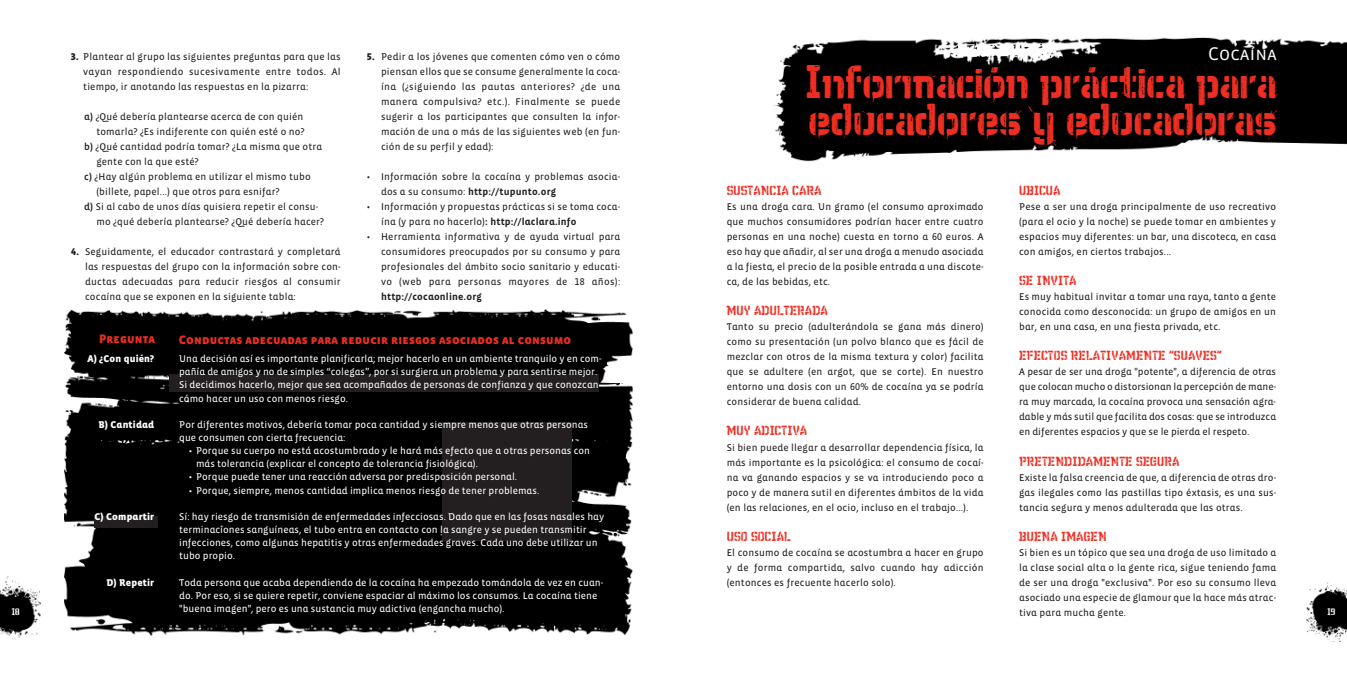
<style>
.page{position:relative;width:1347px;height:674px;background:#fff}
.page>*{position:absolute;margin:0;border:0;box-sizing:border-box;transform-origin:0 0}
.t1{font:40px/37.5px "WC Wunderbach Paint Bta";color:#ee2e22}
.t2{font:18.75px "Vista Sans SC Book";letter-spacing:.015em;color:#fff}
.t3{font:12.5px "Vista Sans SC Black";letter-spacing:.015em;color:#ee2e22}
.t4{font:11.25px "WC Wunderbach Paint Bta";letter-spacing:.02em;color:#ee2e22}
.t5{font:10px/15px "Vista Sans Alt Reg";letter-spacing:.015em;color:#231f20;text-align:justify}
.t6{font:10px/13.1px "Vista Sans Alt Reg";letter-spacing:.005em;color:#fff}
.t7{font:700 10px "Vista Sans Alt";letter-spacing:.015em;color:#231f20}
.t8{font:900 10px "Vista Sans Alt";letter-spacing:.015em;color:#fff}
.t9{font:8.12px "WC Wunderbach Paint Bta";color:#fff}
.s1{font-family:"Vista Sans Alt";font-weight:900}
.s2{font-family:"Vista Sans Alt Med"}
.s3{font-family:"Vista Sans Alt Reg";font-weight:400}
</style>
<div class="page">
<img style="left:0;top:576px;width:40px;height:62px">
<img style="left:1306px;top:582px;width:40px;height:59px">
<img style="left:64px;top:310px;width:568px;height:326px">
<div style="left:169px;top:374px;width:429px;height:17px;background:#231f20"></div>
<div style="left:442px;top:422px;width:130px;height:118px;background:#231f20"></div>
<div style="left:94px;top:516px;width:63px;height:11px;background:#231f20"></div>
<img style="left:773px;top:37px;width:573px;height:125px">
<h2 class="t2" style="left:1208px;top:43px;width:70px">Cocaína</h2>
<h1 class="t1" style="left:804px;top:66px;width:474px">Información práctica para educadores y educadoras</h1>
<p class="t5" style="left:83px;top:49px;width:259px;text-indent:-12px"><span class="s1">3.</span> Plantear al grupo las siguientes preguntas para que las vayan respondiendo sucesivamente entre todos. Al tiempo, ir anotando las respuestas en la pizarra:</p>
<p class="t5" style="left:84px;top:109px;width:221px"><span class="s2">a)</span> ¿Qué debería plantearse acerca de con quién</p>
<p class="t5" style="left:96px;top:124px;width:210px">tomarla? ¿Es indiferente con quién esté o no?</p>
<p class="t5" style="left:84px;top:139px;width:239px"><span class="s2">b)</span> ¿Qué cantidad podría tomar? ¿La misma que otra</p>
<p class="t5" style="left:96px;top:154px;width:104px">gente con la que esté?</p>
<p class="t5" style="left:84px;top:169px;width:228px"><span class="s2">c)</span> ¿Hay algún problema en utilizar el mismo tubo</p>
<p class="t5" style="left:96px;top:184px;width:185px">(billete, papel...) que otros para esnifar?</p>
<p class="t5" style="left:84px;top:199px;width:236px"><span class="s2">d)</span> Si al cabo de unos días quisiera repetir el consu-</p>
<p class="t5" style="left:96px;top:214px;width:229px">mo ¿qué debería plantearse? ¿Qué debería hacer?</p>
<p class="t5" style="left:85px;top:244px;width:257px;text-indent:-14px"><span class="s1">4.</span> Seguidamente, el educador contrastará y completará las respuestas del grupo con la información sobre con&shy;ductas adecuadas para reducir riesgos al consumir cocaína que se exponen en la siguiente tabla:</p>
<p class="t5" style="left:381px;top:49px;width:241px;text-indent:-14px"><span class="s1">5.</span> Pedir a los jóvenes que comenten cómo ven o cómo piensan ellos que se consume generalmente la coca&shy;ína (¿siguiendo las pautas anteriores? ¿de una manera compulsiva? etc.). Finalmente se puede sugerir a los participantes que consulten la infor&shy;mación de una o más de las siguientes web (en fun&shy;ción de su perfil y edad):</p>
<p class="t5" style="left:367px;top:169px;width:255px">• Información sobre la cocaína y problemas asocia-</p>
<p class="t7" style="left:381px;top:186px;width:177px"><span class="s3">dos a su consumo:</span> http://tupunto.org</p>
<p class="t5" style="left:367px;top:199px;width:255px">• Información y propuestas prácticas si se toma coca-</p>
<p class="t7" style="left:381px;top:216px;width:197px"><span class="s3">ína (y para no hacerlo)</span>: http://laclara.info</p>
<p class="t5" style="left:381px;top:229px;width:241px;text-indent:-14px">• Herramienta informativa y de ayuda virtual para consumidores preocupados por su consumo y para profesionales del ámbito socio sanitario y educati&shy;vo (web para personas mayores de 18 años):</p>
<p class="t7" style="left:381px;top:291px;width:102px">http://cocaonline.org</p>
<p class="t4" style="left:726px;top:185px;width:96px">SUSTANCIA CARA</p>
<p class="t5" style="left:726px;top:199px;width:258px">Es una droga cara. Un gramo (el consumo aproximado que muchos consumidores podrían hacer entre cuatro personas en una noche) cuesta en torno a 60 euros. A eso hay que añadir, al ser una droga a menudo asociada a la fiesta, el precio de la posible entrada a una discote&shy;ca, de las bebidas, etc.</p>
<p class="t4" style="left:726px;top:305px;width:103px">MUY ADULTERADA</p>
<p class="t5" style="left:726px;top:319px;width:258px">Tanto su precio (adulterándola se gana más dinero) como su presentación (un polvo blanco que es fácil de mezclar con otros de la misma textura y color) facilita que se adultere (en argot, que se corte). En nuestro entorno una dosis con un 60% de cocaína ya se podría considerar de buena calidad.</p>
<p class="t4" style="left:726px;top:425px;width:82px">MUY ADICTIVA</p>
<p class="t5" style="left:726px;top:439px;width:258px">Si bien puede llegar a desarrollar dependencia física, la más importante es la psicológica: el consumo de cocaí&shy;na va ganando espacios y se va introduciendo poco a poco y de manera sutil en diferentes ámbitos de la vida (en las relaciones, en el ocio, incluso en el trabajo...).</p>
<p class="t4" style="left:726px;top:530px;width:66px">USO SOCIAL</p>
<p class="t5" style="left:726px;top:544px;width:258px">El consumo de cocaína se acostumbra a hacer en grupo y de forma compartida, salvo cuando hay adicción (entonces es frecuente hacerlo solo).</p>
<p class="t4" style="left:1019px;top:185px;width:43px">UBICUA</p>
<p class="t5" style="left:1019px;top:199px;width:258px">Pese a ser una droga principalmente de uso recreativo (para el ocio y la noche) se puede tomar en ambientes y espacios muy diferentes: un bar, una discoteca, en casa con amigos, en ciertos trabajos...</p>
<p class="t4" style="left:1019px;top:275px;width:59px">SE INVITA</p>
<p class="t5" style="left:1019px;top:289px;width:258px">Es muy habitual invitar a tomar una raya, tanto a gente conocida como desconocida: un grupo de amigos en un bar, en una casa, en una fiesta privada, etc.</p>
<p class="t4" style="left:1019px;top:350px;width:204px">EFECTOS RELATIVAMENTE “SUAVES”</p>
<p class="t5" style="left:1019px;top:364px;width:258px">A pesar de ser una droga "potente", a diferencia de otras que colocan mucho o distorsionan la percepción de mane&shy;ra muy marcada, la cocaína provoca una sensación agra&shy;dable y más sutil que facilita dos cosas: que se introduzca en diferentes espacios y que se le pierda el respeto.</p>
<p class="t4" style="left:1019px;top:455px;width:162px">PRETENDIDAMENTE SEGURA</p>
<p class="t5" style="left:1019px;top:469px;width:258px">Existe la falsa creencia de que, a diferencia de otras dro&shy;gas ilegales como las pastillas tipo éxtasis, es una sus&shy;tancia segura y menos adulterada que las otras.</p>
<p class="t4" style="left:1019px;top:530px;width:89px">BUENA IMAGEN</p>
<p class="t5" style="left:1019px;top:544px;width:258px">Si bien es un tópico que sea una droga de uso limitado a la clase social alta o la gente rica, sigue teniendo fama de ser una droga "exclusiva". Por eso su consumo lleva asociado una especie de glamour que la hace más atrac-</p>
<p class="t3" style="left:99px;top:331px;width:57px">Pregunta</p>
<p class="t3" style="left:179px;top:332px;width:394px">Conductas adecuadas para reducir riesgos asociados al consumo</p>
<p class="t6" style="left:179px;top:352px;width:424px">Una decisión así es importante planificarla; mejor hacerlo en un ambiente tranquilo y en com&shy;pañía de amigos y no de simples “colegas”, por si surgiera un problema y para sentirse mejor.<br>Si decidimos hacerlo, mejor que sea acompañados de personas de confianza y que conozcan cómo hacer un uso con menos riesgo.</p>
<p class="t6" style="left:179px;top:417px;width:410px">Por diferentes motivos, debería tomar poca cantidad y siempre menos que otras personas que consumen con cierta frecuencia:</p>
<p class="t6" style="left:196px;top:444px;width:395px;text-indent:-7px">• Porque su cuerpo no está acostumbrado y le hará más efecto que a otras personas con más tolerancia (explicar el concepto de tolerancia fisiológica).</p>
<p class="t6" style="left:189px;top:470px;width:330px">• Porque puede tener una reacción adversa por predisposición personal.</p>
<p class="t6" style="left:189px;top:483px;width:352px">• Porque, siempre, menos cantidad implica menos riesgo de tener problemas.</p>
<p class="t6" style="left:179px;top:509px;width:426px">Sí: hay riesgo de transmisión de enfermedades infecciosas. Dado que en las fosas nasales hay terminaciones sanguíneas, el tubo entra en contacto con la sangre y se pueden transmitir infecciones, como algunas hepatitis y otras enfermedades graves. Cada uno debe utilizar un tubo propio.</p>
<p class="t6" style="left:179px;top:575px;width:426px">Toda persona que acaba dependiendo de la cocaína ha empezado tomándola de vez en cuan&shy;do. Por eso, si se quiere repetir, conviene espaciar al máximo los consumos. La cocaína tiene "buena imagen", pero es una sustancia muy adictiva (engancha mucho).</p>
<p class="t8" style="left:87px;top:353px;width:68px">A) ¿Con quién?</p>
<p class="t8" style="left:98px;top:418px;width:57px">B) Cantidad</p>
<p class="t8" style="left:95px;top:510px;width:61px">C) Compartir</p>
<p class="t8" style="left:106px;top:576px;width:49px">D) Repetir</p>
<p class="t9" style="left:11px;top:607px;width:10px">18</p>
<p class="t5" style="left:1019px;top:604px;width:109px">tiva para mucha gente.</p>
<p class="t9" style="left:1327px;top:607px;width:10px">19</p>
</div>
